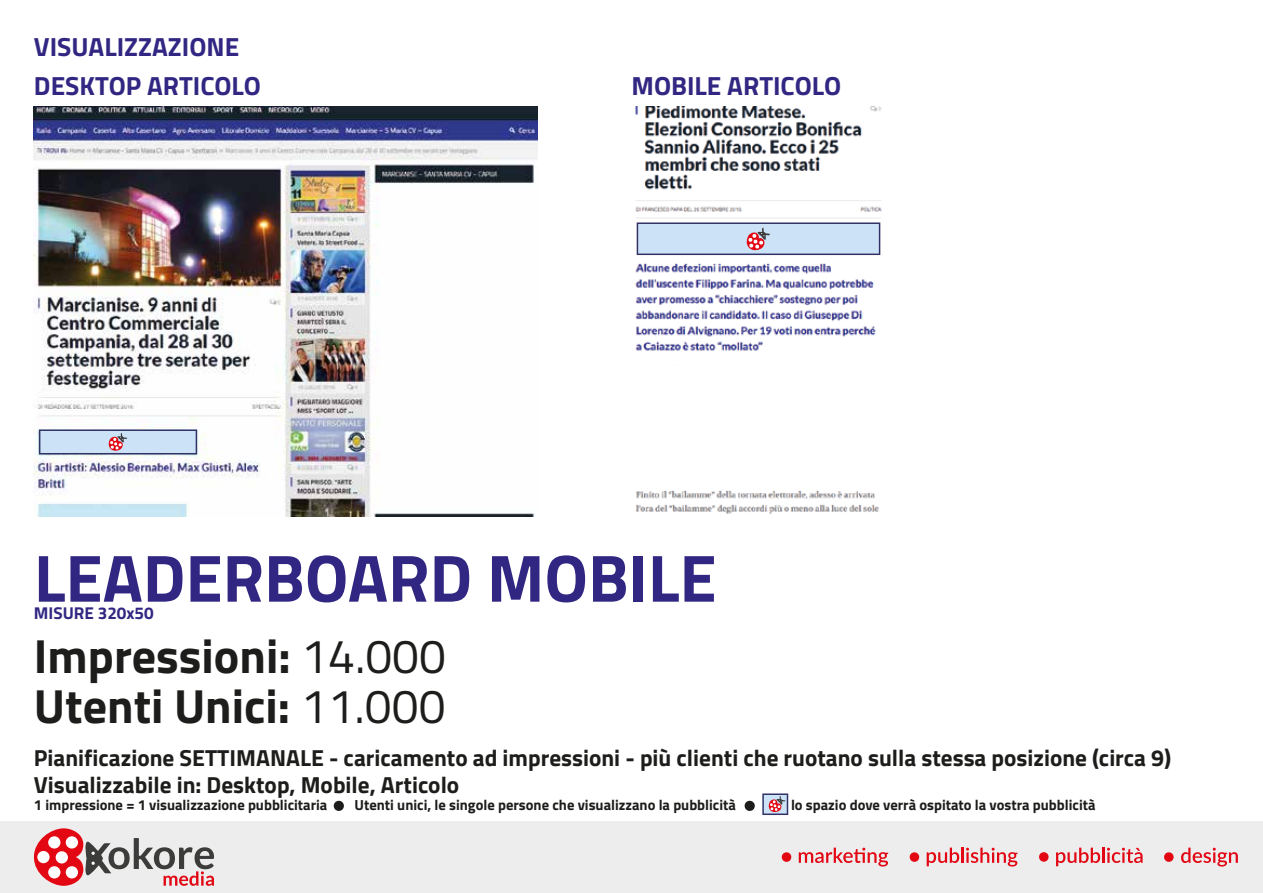
<style>
.page{position:relative;width:1263px;height:893px;background:#fff}
.page>*{position:absolute;margin:0;border:0;box-sizing:border-box;transform-origin:0 0}
.t1{font:700 66.9px "Titillium Web";color:#312783}
.t2{font:700 48px/50.1px "Titillium Web";color:#1d1d1b}
.t3{font:700 26.25px "Titillium Web";color:#312783}
.t4{font:700 23.25px "Titillium Web";color:#1d1d1b}
.t5{font:700 17.1px "Titillium Web";color:#312783}
.t6{font:700 14.55px "Titillium Web";color:#1d1d1b}
.s1{font-weight:400}
</style>
<div class="page">
<div style="left:0;top:821px;width:1263px;height:72px;background:#ededed"></div>
<svg style="left:34px;top:828px;width:180px;height:58px"></svg>
<svg style="left:910px;top:852px;width:9px;height:10px"></svg>
<svg style="left:927px;top:848px;width:32px;height:18px"></svg>
<hr style="left:961px;top:848px;width:3px;height:15px;background:#e30613">
<svg style="left:966px;top:848px;width:51px;height:18px"></svg>
<svg style="left:1039px;top:852px;width:9px;height:10px"></svg>
<svg style="left:1056px;top:848px;width:86px;height:18px"></svg>
<svg style="left:1164px;top:852px;width:9px;height:10px"></svg>
<svg style="left:1181px;top:848px;width:57px;height:18px"></svg>
<svg style="left:782px;top:852px;width:9px;height:10px"></svg>
<svg style="left:799px;top:848px;width:89px;height:18px"></svg>
<img style="left:34px;top:107px;width:504px;height:410px">
<svg style="left:39px;top:429px;width:158px;height:25px;background:#b9c7de"></svg>
<img style="left:635px;top:107px;width:247px;height:407px">
<svg style="left:637px;top:222px;width:243px;height:33px;background:#bccce3"></svg>
<div style="left:631px;top:366px;width:182px;height:121px;background:#fff"></div>
<svg style="left:334px;top:801px;width:10px;height:10px"></svg>
<svg style="left:762px;top:793px;width:26px;height:22px"></svg>
<svg style="left:745px;top:801px;width:10px;height:10px"></svg>
<h3 class="t3" style="left:34px;top:27px;width:207px">VISUALIZZAZIONE</h3>
<h3 class="t3" style="left:34px;top:66px;width:228px">DESKTOP ARTICOLO</h3>
<h3 class="t3" style="left:631px;top:66px;width:211px">MOBILE ARTICOLO</h3>
<h1 class="t1" style="left:34px;top:527px;width:684px">LEADERBOARD MOBILE</h1>
<h2 class="t2" style="left:34px;top:629px;width:413px">Impressioni: <span class="s1">14.000<br></span>Utenti Unici: <span class="s1">11.000</span></h2>
<h3 class="t4" style="left:34px;top:741px;width:1139px">Pianificazione SETTIMANALE - caricamento ad impressioni - più clienti che ruotano sulla stessa posizione (circa 9)</h3>
<p class="t5" style="left:34px;top:600px;width:121px">MISURE 320x50</p>
<h3 class="t4" style="left:34px;top:767px;width:427px">Visualizzabile in: Desktop, Mobile, Articolo</h3>
<p class="t6" style="left:34px;top:794px;width:295px">1 impressione = 1 visualizzazione pubblicitaria</p>
<p class="t6" style="left:355px;top:794px;width:383px">Utenti unici, le singole persone che visualizzano la pubblicità</p>
<p class="t6" style="left:791px;top:794px;width:306px">lo spazio dove verrà ospitato la vostra pubblicità</p>
</div>
